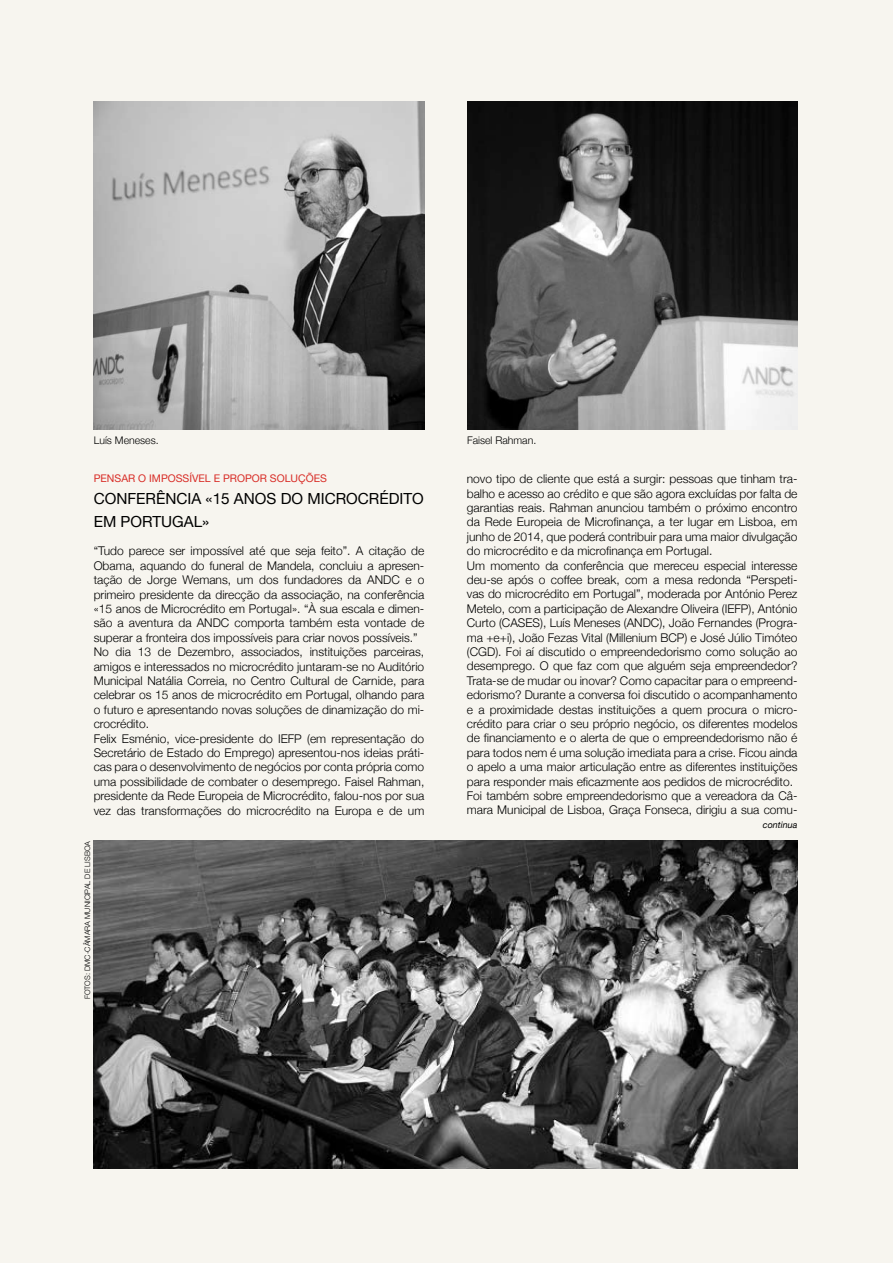
<style>
.page{position:relative;width:893px;height:1263px;background:#f7f5ef}
.page>*{position:absolute;margin:0;border:0;box-sizing:border-box;transform-origin:0 0}
.t1{font:15.3px/22.5px "Helvetica Neue";color:#000}
.t2{font:300 12px/14.4px "Helvetica Neue";color:#000}
.t3{font:10.5px "Helvetica Neue";color:#d82b25}
.t4{font:300 10.5px "Helvetica Neue";color:#000}
.t5{font:italic 9px "Helvetica Neue";color:#000}
.t6{font:300 7.5px "Helvetica Neue";color:#000}
</style>
<div class="page">
<img style="left:94px;top:841px;width:703px;height:328px">
<img style="left:467px;top:102px;width:330px;height:327px">
<img style="left:94px;top:102px;width:330px;height:327px">
<p class="t4" style="left:94px;top:434px;width:66px">Luís Meneses.</p>
<p class="t4" style="left:467px;top:434px;width:71px">Faisel Rahman.</p>
<p class="t3" style="left:94px;top:471px;width:235px">PENSAR O IMPOSSÍVEL E PROPOR SOLUÇÕES</p>
<p class="t1" style="left:94px;top:487px;width:332px">CONFERÊNCIA «15 ANOS DO MICROCRÉDITO<br>EM PORTUGAL»</p>
<p class="t2" style="left:94px;top:544px;width:332px">“Tudo parece ser impossível até que seja feito”. A citação de Obama, aquando do funeral de Mandela, concluiu a apresen&shy;tação de Jorge Wemans, um dos fundadores da ANDC e o primeiro presidente da direcção da associação, na conferência «15 anos de Microcrédito em Portugal». “À sua escala e dimen&shy;são a aventura da ANDC comporta também esta vontade de superar a fronteira dos impossíveis para criar novos possíveis.” No dia 13 de Dezembro, associados, instituições parceiras, amigos e interessados no microcrédito juntaram-se no Auditório Municipal Natália Correia, no Centro Cultural de Carnide, para celebrar os 15 anos de microcrédito em Portugal, olhando para o futuro e apresentando novas soluções de dinamização do mi&shy;crocrédito.<br>Felix Esménio, vice-presidente do IEFP (em representação do Secretário de Estado do Emprego) apresentou-nos ideias práti&shy;cas para o desenvolvimento de negócios por conta própria como uma possibilidade de combater o desemprego. Faisel Rahman, presidente da Rede Europeia de Microcrédito, falou-nos por sua vez das transformações do microcrédito na Europa e de um</p>
<p class="t6" style="left:83px;top:999px;width:159px;rotate:-90deg">fotos: DMC-Câmara Municipal de Lisboa</p>
<p class="t2" style="left:467px;top:471px;width:332px">novo tipo de cliente que está a surgir: pessoas que tinham tra&shy;balho e acesso ao crédito e que são agora excluídas por falta de garantias reais. Rahman anunciou também o próximo encontro da Rede Europeia de Microfinança, a ter lugar em Lisboa, em junho de 2014, que poderá contribuir para uma maior divulgação do microcrédito e da microfinança em Portugal.<br>Um momento da conferência que mereceu especial interesse deu-se após o coffee break, com a mesa redonda “Perspeti&shy;vas do microcrédito em Portugal”, moderada por António Perez Metelo, com a participação de Alexandre Oliveira (IEFP), António Curto (CASES), Luís Meneses (ANDC), João Fernandes (Progra&shy;ma +e+i), João Fezas Vital (Millenium BCP) e José Júlio Timóteo (CGD). Foi aí discutido o empreendedorismo como solução ao desemprego. O que faz com que alguém seja empreendedor?<br>Trata-se de mudar ou inovar? Como capacitar para o empreend&shy;edorismo? Durante a conversa foi discutido o acompanhamento e a proximidade destas instituições a quem procura o micro&shy;crédito para criar o seu próprio negócio, os diferentes modelos de financiamento e o alerta de que o empreendedorismo não é para todos nem é uma solução imediata para a crise. Ficou ainda o apelo a uma maior articulação entre as diferentes instituições para responder mais eficazmente aos pedidos de microcrédito.<br>Foi também sobre empreendedorismo que a vereadora da Câ&shy;mara Municipal de Lisboa, Graça Fonseca, dirigiu a sua comu-</p>
<p class="t5" style="left:763px;top:820px;width:36px">continua</p>
</div>
